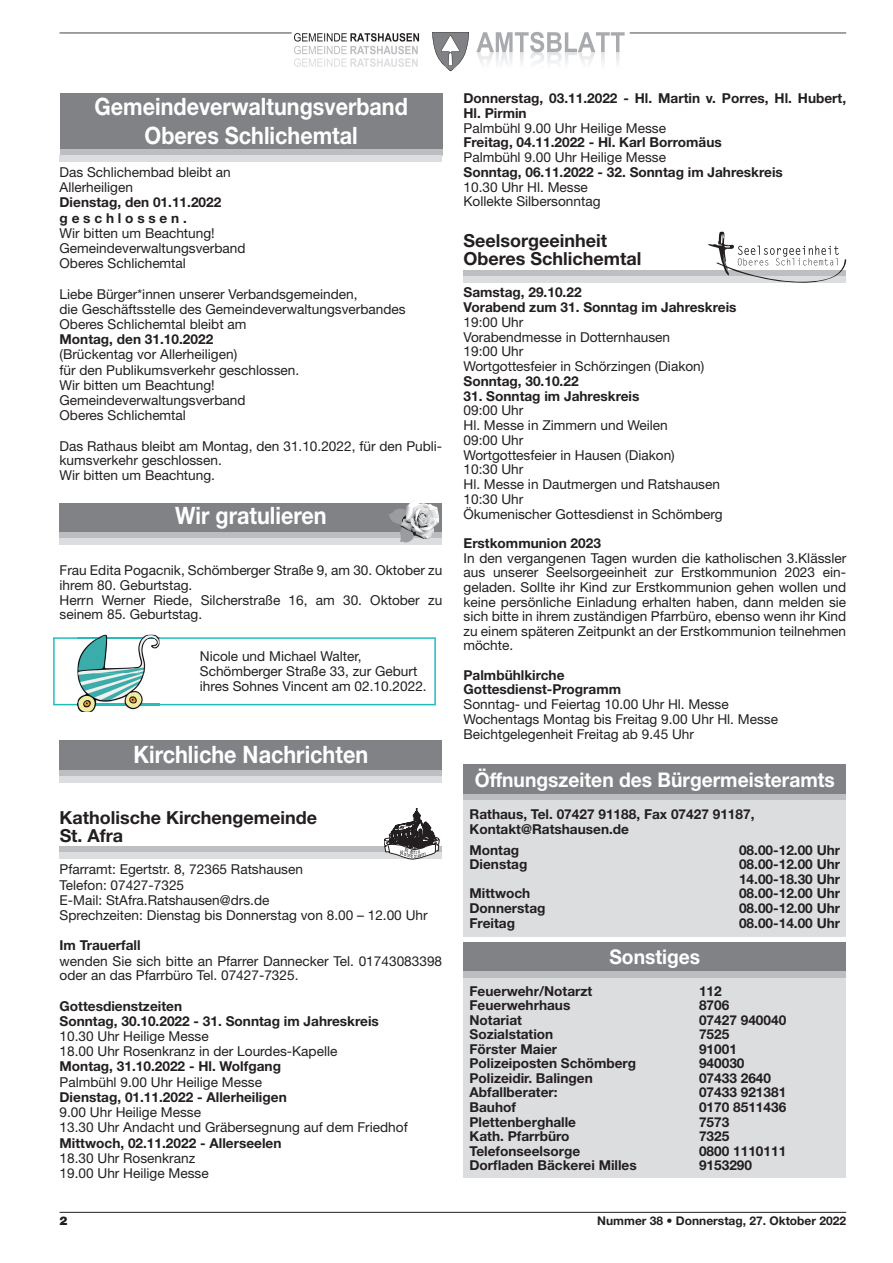
<style>
.page{position:relative;width:893px;height:1263px;background:#fff}
.page>*{position:absolute;margin:0;border:0;box-sizing:border-box;transform-origin:0 0}
.t1{font:700 24px/28.8px "Helvetica Neue";color:#fff;text-align:center;scale:.9 1}
.t2{font:700 20.25px "Helvetica Neue LT Std";color:#fff;scale:.95 1}
.t3{font:700 18px/18px "Helvetica Neue";color:#231f20}
.t4{font:13.65px/14.7px "Helvetica Neue LT Std";color:#231f20}
.t5{font:700 13.65px/14.5px "Helvetica Neue LT Std";color:#231f20}
.t6{font:700 12px "Helvetica Neue LT Std";color:#231f20}
.t7{font:900 12px "Helvetica Neue LT Std";color:#231f20}
</style>
<div class="page">
<hr style="left:60px;top:1212px;width:786px;height:1px;background:#231f20">
<hr style="left:60px;top:33px;width:232px;height:1px;background:#231f20">
<hr style="left:630px;top:33px;width:216px;height:1px;background:#231f20">
<img style="left:477px;top:52px;width:17px;height:11px">
<img style="left:496px;top:52px;width:17px;height:11px">
<img style="left:520px;top:52px;width:24px;height:11px">
<img style="left:565px;top:52px;width:55px;height:11px">
<svg style="left:476px;top:32px;width:149px;height:20px"></svg>
<svg style="left:432px;top:32px;width:37px;height:39px"></svg>
<svg style="left:294px;top:33px;width:125px;height:34px"></svg>
<div style="left:60px;top:94px;width:382px;height:55px;background:#808285"></div>
<div style="left:60px;top:149px;width:382px;height:6px;background:#bdbec1"></div>
<div style="left:60px;top:155px;width:382px;height:7px;background:#dcdddf"></div>
<div style="left:60px;top:503px;width:382px;height:29px;background:#808285"></div>
<div style="left:60px;top:532px;width:382px;height:6px;background:#bcbdc0"></div>
<div style="left:60px;top:538px;width:382px;height:6px;background:#dcdddf"></div>
<svg style="left:388px;top:500px;width:51px;height:43px"></svg>
<div style="left:60px;top:740px;width:382px;height:30px;background:#808285"></div>
<div style="left:60px;top:770px;width:382px;height:6px;background:#bdbec1"></div>
<div style="left:60px;top:776px;width:382px;height:6px;background:#dcdddf"></div>
<div style="left:60px;top:846px;width:382px;height:7px;background:#bdbec1"></div>
<div style="left:60px;top:853px;width:382px;height:6px;background:#dcdddf"></div>
<svg style="left:384px;top:808px;width:55px;height:51px"></svg>
<div style="left:463px;top:270px;width:383px;height:6px;background:#bdbec1"></div>
<div style="left:463px;top:276px;width:383px;height:7px;background:#dcdddf"></div>
<svg style="left:708px;top:232px;width:138px;height:51px"></svg>
<div style="left:463px;top:942px;width:383px;height:30px;background:#808285"></div>
<div style="left:463px;top:972px;width:383px;height:6px;background:#bcbdc0"></div>
<div style="left:463px;top:978px;width:383px;height:200px;background:#dcdddf"></div>
<div style="left:463px;top:764px;width:383px;height:30px;background:#808285"></div>
<div style="left:463px;top:794px;width:383px;height:6px;background:#bcbdc0"></div>
<div style="left:463px;top:800px;width:383px;height:136px;background:#dcdddf"></div>
<svg style="left:53px;top:637px;width:383px;height:68px"></svg>
<img style="left:77px;top:635px;width:82px;height:77px">
<img style="left:77px;top:637px;width:82px;height:2px">
<img style="left:77px;top:704px;width:82px;height:1px">
<h1 class="t1" style="left:94px;top:91px;width:350px">Gemeindeverwaltungsverband<br>Oberes Schlichemtal</h1>
<p class="t4" style="left:60px;top:164px;width:173px;line-height:15.1px">Das Schlichembad bleibt an<br>Allerheiligen</p>
<p class="t5" style="left:60px;top:195px;width:163px;line-height:15.1px">Dienstag, den 01.11.2022 g e s c h l o s s e n .</p>
<p class="t4" style="left:60px;top:225px;width:188px;line-height:15.1px">Wir bitten um Beachtung!<br>Gemeindeverwaltungsverband<br>Oberes Schlichemtal</p>
<p class="t4" style="left:60px;top:286px;width:348px;line-height:15.1px">Liebe Bürger*innen unserer Verbandsgemeinden,<br>die Geschäftsstelle des Gemeindeverwaltungsverbandes<br>Oberes Schlichemtal bleibt am</p>
<p class="t5" style="left:60px;top:332px;width:155px">Montag, den 31.10.2022</p>
<p class="t4" style="left:60px;top:347px;width:241px;line-height:15.1px">(Brückentag vor Allerheiligen)<br>für den Publikumsverkehr geschlossen.<br>Wir bitten um Beachtung!<br>Gemeindeverwaltungsverband<br>Oberes Schlichemtal</p>
<p class="t4" style="left:60px;top:438px;width:384px">Das Rathaus bleibt am Montag, den 31.10.2022, für den Publi&shy;kumsverkehr geschlossen.<br>Wir bitten um Beachtung.</p>
<h1 class="t1" style="left:175px;top:500px;width:170px">Wir gratulieren</h1>
<p class="t4" style="left:60px;top:563px;width:384px">Frau Edita Pogacnik, Schömberger Straße 9, am 30. Oktober zu ihrem 80. Geburtstag.<br>Herrn Werner Riede, Silcherstraße 16, am 30. Oktober zu seinem 85. Geburtstag.</p>
<p class="t4" style="left:200px;top:648px;width:228px">Nicole und Michael Walter,<br>Schömberger Straße 33, zur Geburt ihres Sohnes Vincent am 02.10.2022.</p>
<h1 class="t1" style="left:133px;top:739px;width:262px">Kirchliche Nachrichten</h1>
<h3 class="t3" style="left:60px;top:808px;width:259px">Katholische Kirchengemeinde<br>St. Afra</h3>
<p class="t4" style="left:60px;top:862px;width:370px;line-height:15.1px">Pfarramt: Egertstr. 8, 72365 Ratshausen<br>Telefon: 07427-7325<br>E-Mail: StAfra.Ratshausen@drs.de<br>Sprechzeiten: Dienstag bis Donnerstag von 8.00 – 12.00 Uhr</p>
<p class="t5" style="left:60px;top:938px;width:83px">Im Trauerfall</p>
<p class="t4" style="left:60px;top:953px;width:384px">wenden Sie sich bitte an Pfarrer Dannecker Tel. 01743083398 oder an das Pfarrbüro Tel. 07427-7325.</p>
<p class="t5" style="left:60px;top:998px;width:321px;line-height:15.1px">Gottesdienstzeiten<br>Sonntag, 30.10.2022 - 31. Sonntag im Jahreskreis</p>
<p class="t4" style="left:60px;top:1028px;width:279px;line-height:15.1px">10.30 Uhr Heilige Messe<br>18.00 Uhr Rosenkranz in der Lourdes-Kapelle</p>
<p class="t5" style="left:60px;top:1059px;width:223px">Montag, 31.10.2022 - Hl. Wolfgang</p>
<p class="t4" style="left:60px;top:1074px;width:204px">Palmbühl 9.00 Uhr Heilige Messe</p>
<p class="t5" style="left:60px;top:1089px;width:229px">Dienstag, 01.11.2022 - Allerheiligen</p>
<p class="t4" style="left:60px;top:1104px;width:350px;line-height:15.1px">9.00 Uhr Heilige Messe<br>13.30 Uhr Andacht und Gräbersegnung auf dem Friedhof</p>
<p class="t5" style="left:60px;top:1135px;width:223px">Mittwoch, 02.11.2022 - Allerseelen</p>
<p class="t4" style="left:60px;top:1150px;width:151px;line-height:15.1px">18.30 Uhr Rosenkranz<br>19.00 Uhr Heilige Messe</p>
<p class="t5" style="left:463px;top:91px;width:384px">Donnerstag, 03.11.2022 - Hl. Martin v. Porres, Hl. Hubert,<br>Hl. Pirmin</p>
<p class="t4" style="left:463px;top:120px;width:204px">Palmbühl 9.00 Uhr Heilige Messe</p>
<p class="t5" style="left:463px;top:135px;width:260px">Freitag, 04.11.2022 - Hl. Karl Borromäus</p>
<p class="t4" style="left:463px;top:150px;width:204px">Palmbühl 9.00 Uhr Heilige Messe</p>
<p class="t5" style="left:463px;top:164px;width:321px">Sonntag, 06.11.2022 - 32. Sonntag im Jahreskreis</p>
<p class="t4" style="left:463px;top:179px;width:139px">10.30 Uhr Hl. Messe<br>Kollekte Silbersonntag</p>
<h3 class="t3" style="left:463px;top:231px;width:179px">Seelsorgeeinheit<br>Oberes Schlichemtal</h3>
<p class="t5" style="left:463px;top:285px;width:275px">Samstag, 29.10.22<br>Vorabend zum 31. Sonntag im Jahreskreis</p>
<p class="t4" style="left:463px;top:315px;width:242px">19:00 Uhr<br>Vorabendmesse in Dotternhausen<br>19:00 Uhr<br>Wortgottesfeier in Schörzingen (Diakon)</p>
<p class="t5" style="left:463px;top:373px;width:117px">Sonntag, 30.10.22</p>
<p class="t5" style="left:463px;top:388px;width:177px">31. Sonntag im Jahreskreis</p>
<p class="t4" style="left:463px;top:403px;width:261px">09:00 Uhr<br>Hl. Messe in Zimmern und Weilen<br>09:00 Uhr<br>Wortgottesfeier in Hausen (Diakon)<br>10:30 Uhr<br>Hl. Messe in Dautmergen und Ratshausen<br>10:30 Uhr<br>Ökumenischer Gottesdienst in Schömberg</p>
<p class="t5" style="left:463px;top:536px;width:139px">Erstkommunion 2023</p>
<p class="t4" style="left:463px;top:550px;width:384px;text-align:justify">In den vergangenen Tagen wurden die katholischen 3.Klässler aus unserer Seelsorgeeinheit zur Erstkommunion 2023 ein&shy;geladen. Sollte ihr Kind zur Erstkommunion gehen wollen und keine persönliche Einladung erhalten haben, dann melden sie sich bitte in ihrem zuständigen Pfarrbüro, ebenso wenn ihr Kind zu einem späteren Zeitpunkt an der Erstkommunion teilnehmen möchte.</p>
<p class="t5" style="left:463px;top:667px;width:159px">Palmbühlkirche<br>Gottesdienst-Programm</p>
<p class="t4" style="left:463px;top:697px;width:316px">Sonntag- und Feiertag 10.00 Uhr Hl. Messe<br>Wochentags Montag bis Freitag 9.00 Uhr Hl. Messe<br>Beichtgelegenheit Freitag ab 9.45 Uhr</p>
<h2 class="t2" style="left:475px;top:767px;width:381px">Öffnungszeiten des Bürgermeisteramts</h2>
<p class="t5" style="left:469px;top:807px;width:287px">Rathaus, Tel. 07427 91188, Fax 07427 91187,<br>Kontakt@Ratshausen.de</p>
<p class="t5" style="left:469px;top:842px;width:51px">Montag</p>
<p class="t5" style="left:739px;top:842px;width:103px">08.00-12.00 Uhr</p>
<p class="t5" style="left:469px;top:857px;width:59px">Dienstag</p>
<p class="t5" style="left:739px;top:857px;width:103px">08.00-12.00 Uhr<br>14.00-18.30 Uhr</p>
<p class="t5" style="left:469px;top:886px;width:62px">Mittwoch</p>
<p class="t5" style="left:739px;top:886px;width:103px">08.00-12.00 Uhr</p>
<p class="t5" style="left:469px;top:900px;width:78px">Donnerstag</p>
<p class="t5" style="left:739px;top:900px;width:103px">08.00-12.00 Uhr</p>
<p class="t5" style="left:469px;top:915px;width:47px">Freitag</p>
<p class="t5" style="left:739px;top:915px;width:103px">08.00-14.00 Uhr</p>
<h2 class="t2" style="left:609px;top:944px;width:97px">Sonstiges</h2>
<p class="t5" style="left:469px;top:983px;width:124px">Feuerwehr/Notarzt</p>
<p class="t5" style="left:699px;top:983px;width:24px">112</p>
<p class="t5" style="left:469px;top:998px;width:102px">Feuerwehrhaus</p>
<p class="t5" style="left:699px;top:998px;width:32px">8706</p>
<p class="t5" style="left:469px;top:1012px;width:54px">Notariat</p>
<p class="t5" style="left:699px;top:1012px;width:89px">07427 940040</p>
<p class="t5" style="left:469px;top:1027px;width:85px">Sozialstation</p>
<p class="t5" style="left:699px;top:1027px;width:32px">7525</p>
<p class="t5" style="left:469px;top:1041px;width:89px">Förster Maier</p>
<p class="t5" style="left:699px;top:1041px;width:39px">91001</p>
<p class="t5" style="left:469px;top:1056px;width:168px">Polizeiposten Schömberg</p>
<p class="t5" style="left:699px;top:1056px;width:47px">940030</p>
<p class="t5" style="left:469px;top:1070px;width:125px">Polizeidir. Balingen</p>
<p class="t5" style="left:699px;top:1070px;width:74px">07433 2640</p>
<p class="t5" style="left:469px;top:1085px;width:90px">Abfallberater:</p>
<p class="t5" style="left:699px;top:1085px;width:89px">07433 921381</p>
<p class="t5" style="left:469px;top:1099px;width:48px">Bauhof</p>
<p class="t5" style="left:699px;top:1099px;width:89px">0170 8511436</p>
<p class="t5" style="left:469px;top:1114px;width:108px">Plettenberghalle</p>
<p class="t5" style="left:699px;top:1114px;width:32px">7573</p>
<p class="t5" style="left:469px;top:1129px;width:102px">Kath. Pfarrbüro</p>
<p class="t5" style="left:699px;top:1129px;width:32px">7325</p>
<p class="t5" style="left:469px;top:1143px;width:112px">Telefonseelsorge</p>
<p class="t5" style="left:699px;top:1143px;width:89px">0800 1110111</p>
<p class="t5" style="left:469px;top:1158px;width:169px">Dorfladen Bäckerei Milles</p>
<p class="t5" style="left:699px;top:1158px;width:55px">9153290</p>
<p class="t7" style="left:60px;top:1213px;width:10px">2</p>
<p class="t6" style="left:597px;top:1213px;width:250px">Nummer 38 • Donnerstag, 27. Oktober 2022</p>
</div>
